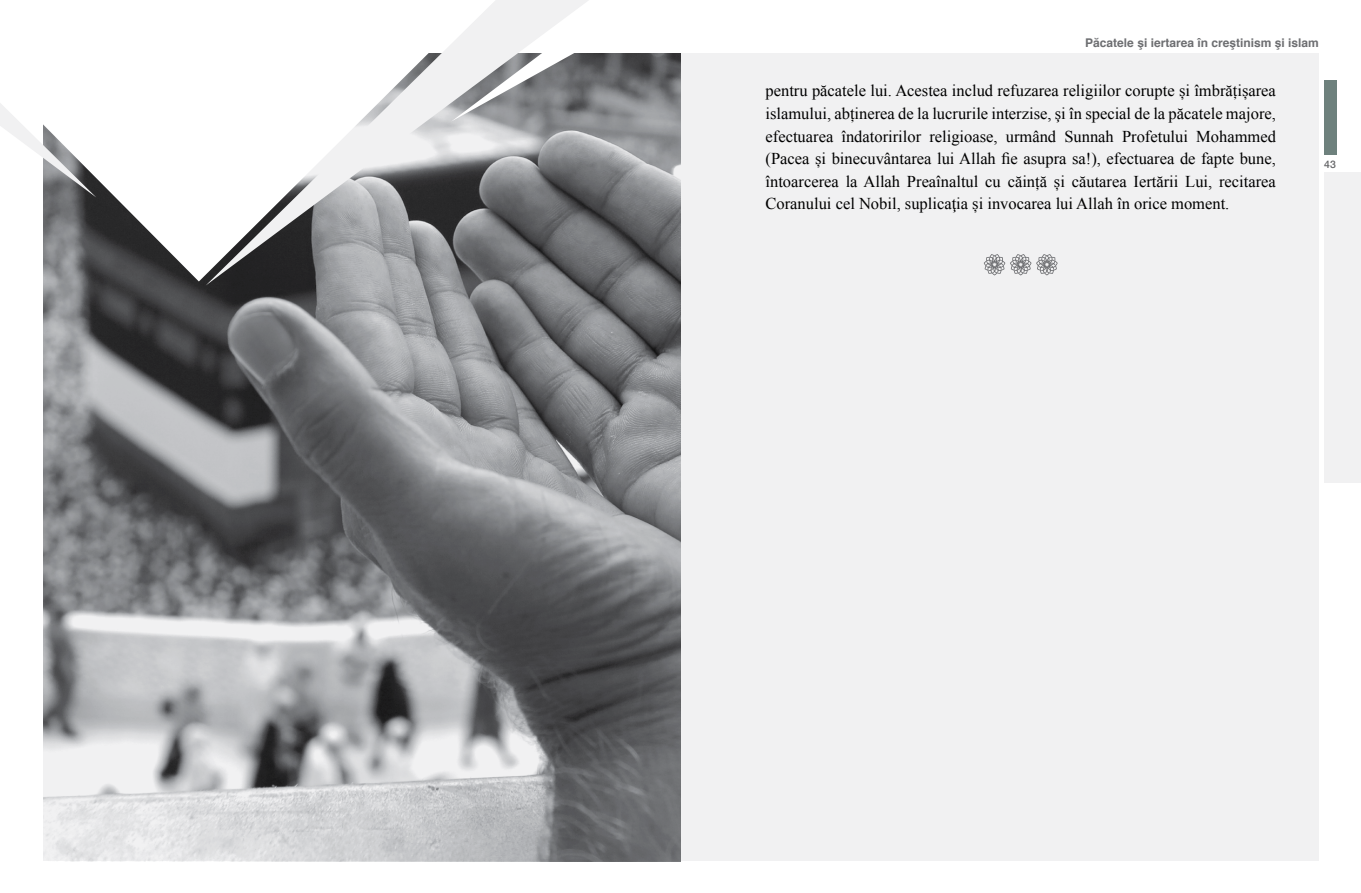
<style>
.page{position:relative;width:1361px;height:893px;background:#fff}
.page>*{position:absolute;margin:0;border:0;box-sizing:border-box;transform-origin:0 0}
.t1{font:16.5px/22.5px "Times New Roman";color:#000;text-align:justify}
.t2{font:700 12px "Helvetica";color:#6d6e71}
.t3{font:500 10.35px "Helvetica Neue";color:#636466}
</style>
<div class="page">
<div style="left:43px;top:53px;width:1275px;height:808px;background:#f1f1f2"></div>
<div style="left:1324px;top:172px;width:37px;height:311px;background:#f1f1f2"></div>
<div style="left:1324px;top:81px;width:12px;height:74px;background:#6e817d"></div>
<svg style="left:984px;top:254px;width:73px;height:21px"></svg>
<img style="left:44px;top:53px;width:636px;height:808px">
<svg style="left:43px;top:53px;width:163px;height:228px;fill:#fff"></svg>
<svg style="left:206px;top:45px;width:383px;height:241px"></svg>
<svg style="left:451px;top:0;width:218px;height:122px"></svg>
<svg style="left:0;top:103px;width:96px;height:95px"></svg>
<p class="t2" style="left:1085px;top:33px;width:235px">Păcatele şi iertarea în creştinism şi islam</p>
<p class="t1" style="left:765px;top:79px;width:512px">pentru păcatele lui. Acestea includ refuzarea religiilor corupte și îmbrățișarea islamului, abținerea de la lucrurile interzise, şi în special de la păcatele majore, efectuarea îndatoririlor religioase, urmând Sunnah Profetului Mohammed (Pacea și binecuvântarea lui Allah fie asupra sa!), efectuarea de fapte bune, întoarcerea la Allah Preaînaltul cu căință și căutarea Iertării Lui, recitarea Coranului cel Nobil, suplicaţia și invocarea lui Allah în orice moment.</p>
<p class="t3" style="left:1324px;top:155px;width:13px">43</p>
</div>
